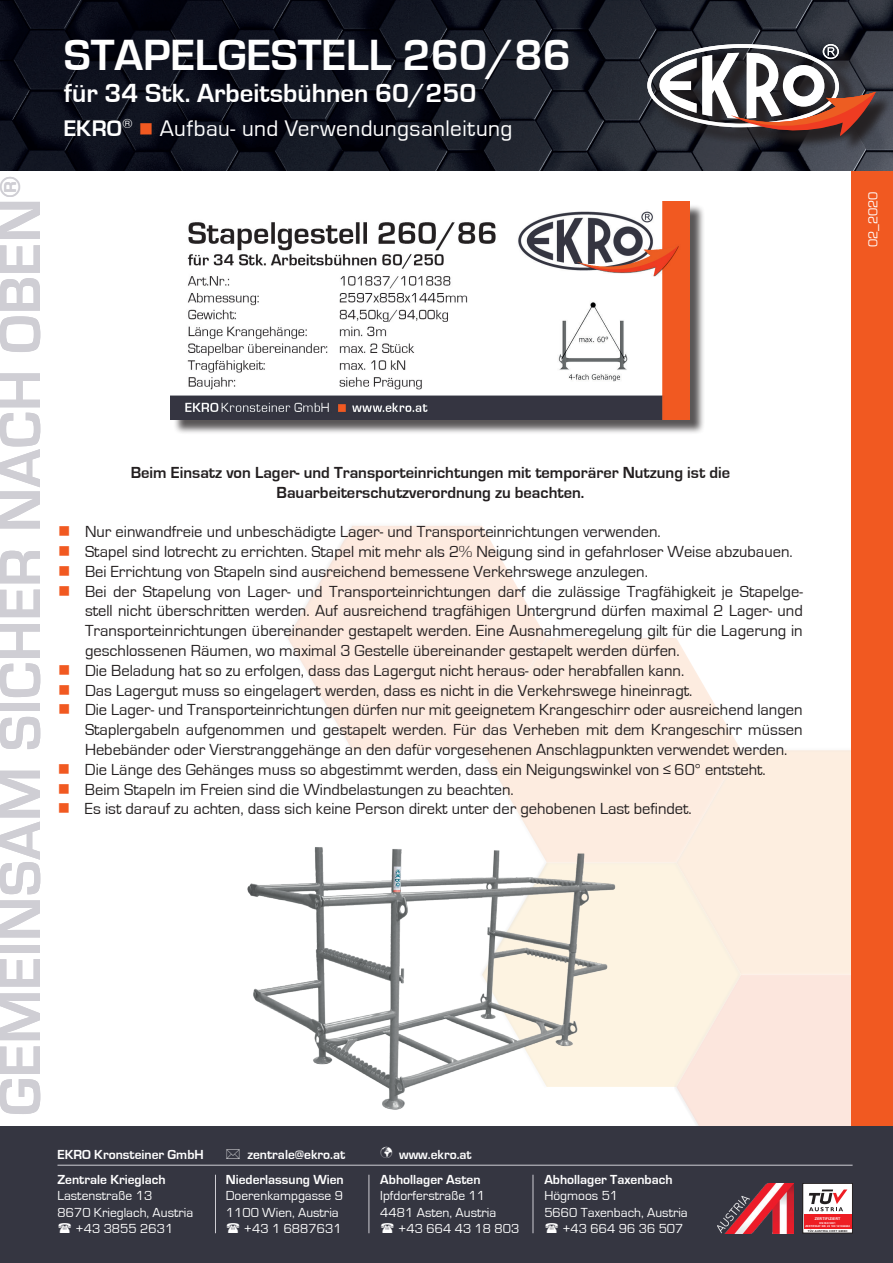
<style>
.page{position:relative;width:893px;height:1263px;background:#fff}
.page>*{position:absolute;margin:0;border:0;box-sizing:border-box;transform-origin:0 0}
.t1{font:700 60px "Eurostile";letter-spacing:.01em;color:#cfced4}
.t2{font:700 45px "Eurostile";color:#fff}
.t3{font:700 27px "Eurostile";color:#fff}
.t4{font:23.25px "Eurostile";letter-spacing:.015em;color:#fff}
.t5{font:16.5px/19.8px "Eurostile";color:#231f20;text-align:justify}
.t6{font:700 16.5px/19.8px "Eurostile";color:#231f20;text-align:center}
.t7{font:13.5px "Eurostile";color:#fff}
.t8{font:700 13.5px "Eurostile";color:#fff}
.t9{font:700 3.75px "Arial";letter-spacing:.02em;color:#fff}
.t10{font:700 2.7px/3.4px "Arial";letter-spacing:.02em;color:#fff;text-align:center}
.t11{font:700 2.7px "Arial";letter-spacing:.08em;color:#231f20}
.s1{font-weight:700}
.s2{color:#f15921}
</style>
<div class="page">
<div style="left:479px;top:859px;width:199px;height:231px;background:#fdf3e1"></div>
<div style="left:673px;top:747px;width:199px;height:230px;background:#fdeee0"></div>
<div style="left:546px;top:636px;width:198px;height:229px;background:#fff;opacity:.75"></div>
<div style="left:479px;top:635px;width:199px;height:230px;background:#231f20;opacity:.75"></div>
<div style="left:351px;top:524px;width:198px;height:229px;background:#fff;opacity:.75"></div>
<div style="left:284px;top:523px;width:200px;height:230px;background:#231f20;opacity:.75"></div>
<div style="left:674px;top:973px;width:198px;height:229px;background:#231f20;opacity:.75"></div>
<div style="left:851px;top:170px;width:42px;height:957px;background:#f15921"></div>
<img style="left:0;top:0;width:893px;height:170px">
<div style="left:649px;top:46px;width:243px;height:106px;background:#231f20;opacity:.75"></div>
<svg style="left:647px;top:44px;width:228px;height:92px"></svg>
<div style="left:0;top:1127px;width:893px;height:136px;background:#353641"></div>
<div style="left:803px;top:1183px;width:50px;height:50px;background:#fff"></div>
<div style="left:803px;top:1183px;width:50px;height:50px;border:1px solid #231f20"></div>
<div style="left:804px;top:1214px;width:47px;height:15px;background:#ee1d23"></div>
<svg style="left:809px;top:1189px;width:38px;height:22px"></svg>
<hr style="left:215px;top:1175px;width:1px;height:58px;background:#cfced4">
<hr style="left:369px;top:1175px;width:1px;height:58px;background:#cfced4">
<hr style="left:533px;top:1175px;width:1px;height:58px;background:#cfced4">
<hr style="left:57px;top:1165px;width:796px;height:1px;background:#cfced4">
<div style="left:173px;top:204px;width:532px;height:231px;background:#231f20;opacity:.75"></div>
<img style="left:171px;top:202px;width:519px;height:218px">
<img style="left:247px;top:837px;width:377px;height:273px">
<h1 class="t1" style="left:-12px;top:1116px;width:942px;rotate:-90deg">GEMEINSAM SICHER NACH OBEN<sup>®</sup></h1>
<h2 class="t2" style="left:64px;top:30px;width:509px">STAPELGESTELL 260/86</h2>
<h3 class="t3" style="left:64px;top:78px;width:414px">für 34 Stk. Arbeitsbühnen 60/250</h3>
<h3 class="t4" style="left:64px;top:115px;width:450px"><span class="s1">EKRO</span><sup>®</sup> <span class="s2">■</span> Aufbau- und Verwendungsanleitung</h3>
<p class="t6" style="left:131px;top:463px;width:601px">Beim Einsatz von Lager- und Transporteinrichtungen mit temporärer Nutzung ist die<br>Bauarbeiterschutzverordnung zu beachten.</p>
<p class="t5" style="left:58px;top:522px;width:604px"><span class="s2">■</span> Nur einwandfreie und unbeschädigte Lager- und Transporteinrichtungen verwenden.</p>
<p class="t5" style="left:58px;top:542px;width:736px"><span class="s2">■</span> Stapel sind lotrecht zu errichten. Stapel mit mehr als 2% Neigung sind in gefahrloser Weise abzubauen.</p>
<p class="t5" style="left:58px;top:562px;width:591px"><span class="s2">■</span> Bei Errichtung von Stapeln sind ausreichend bemessene Verkehrswege anzulegen.</p>
<p class="t5" style="left:85px;top:581px;width:719px;text-indent:-27px"><span class="s2">■</span> Bei der Stapelung von Lager- und Transporteinrichtungen darf die zulässige Tragfähigkeit je Stapelge&shy;stell nicht überschritten werden. Auf ausreichend tragfähigen Untergrund dürfen maximal 2 Lager- und Transporteinrichtungen übereinander gestapelt werden. Eine Ausnahmeregelung gilt für die Lagerung in geschlossenen Räumen, wo maximal 3 Gestelle übereinander gestapelt werden dürfen.</p>
<p class="t5" style="left:58px;top:661px;width:628px"><span class="s2">■</span> Die Beladung hat so zu erfolgen, dass das Lagergut nicht heraus- oder herabfallen kann.</p>
<p class="t5" style="left:58px;top:680px;width:636px"><span class="s2">■</span> Das Lagergut muss so eingelagert werden, dass es nicht in die Verkehrswege hineinragt.</p>
<p class="t5" style="left:85px;top:700px;width:719px;text-indent:-27px"><span class="s2">■</span> Die Lager- und Transporteinrichtungen dürfen nur mit geeignetem Krangeschirr oder ausreichend langen Staplergabeln aufgenommen und gestapelt werden. Für das Verheben mit dem Krangeschirr müssen Hebebänder oder Vierstranggehänge an den dafür vorgesehenen Anschlagpunkten verwendet werden.</p>
<p class="t5" style="left:58px;top:760px;width:709px"><span class="s2">■</span> Die Länge des Gehänges muss so abgestimmt werden, dass ein Neigungswinkel von ≤ 60° entsteht.</p>
<p class="t5" style="left:58px;top:779px;width:457px"><span class="s2">■</span> Beim Stapeln im Freien sind die Windbelastungen zu beachten.</p>
<p class="t5" style="left:58px;top:799px;width:635px"><span class="s2">■</span> Es ist darauf zu achten, dass sich keine Person direkt unter der gehobenen Last befindet.</p>
<p class="t8" style="left:57px;top:1147px;width:148px">EKRO Kronsteiner GmbH</p>
<p class="t8" style="left:247px;top:1147px;width:99px">zentrale@ekro.at</p>
<p class="t8" style="left:380px;top:1147px;width:93px">✓ www.ekro.at</p>
<p class="t8" style="left:57px;top:1172px;width:110px">Zentrale Krieglach</p>
<p class="t7" style="left:57px;top:1188px;width:96px">Lastenstraße 13</p>
<p class="t7" style="left:57px;top:1205px;width:137px">8670 Krieglach, Austria</p>
<p class="t7" style="left:75px;top:1221px;width:99px">+43 3855 2631</p>
<p class="t8" style="left:226px;top:1172px;width:119px">Niederlassung Wien</p>
<p class="t7" style="left:226px;top:1188px;width:119px">Doerenkampgasse 9</p>
<p class="t7" style="left:226px;top:1205px;width:114px">1100 Wien, Austria</p>
<p class="t7" style="left:244px;top:1221px;width:99px">+43 1 6887631</p>
<p class="t8" style="left:380px;top:1172px;width:102px">Abhollager Asten</p>
<p class="t7" style="left:380px;top:1188px;width:106px">Ipfdorferstraße 11</p>
<p class="t7" style="left:380px;top:1205px;width:117px">4481 Asten, Austria</p>
<p class="t7" style="left:398px;top:1221px;width:123px">+43 664 43 18 803</p>
<p class="t8" style="left:544px;top:1172px;width:130px">Abhollager Taxenbach</p>
<p class="t7" style="left:544px;top:1188px;width:75px">Högmoos 51</p>
<p class="t7" style="left:544px;top:1205px;width:145px">5660 Taxenbach, Austria</p>
<p class="t7" style="left:562px;top:1221px;width:123px">+43 664 96 36 507</p>
<p class="t9" style="left:815px;top:1216px;width:27px">ZERTIFIZIERT</p>
<p class="t11" style="left:808px;top:1229px;width:41px">TÜV AUSTRIA CERT GMBH</p>
<p class="t10" style="left:805px;top:1221px;width:46px">EN ISO 9001<br>ZERTIFIKAT NR. 20 100 141384682</p>
<p class="t7" style="left:866px;top:247px;width:56px;rotate:-90deg">02_2020</p>
</div>
